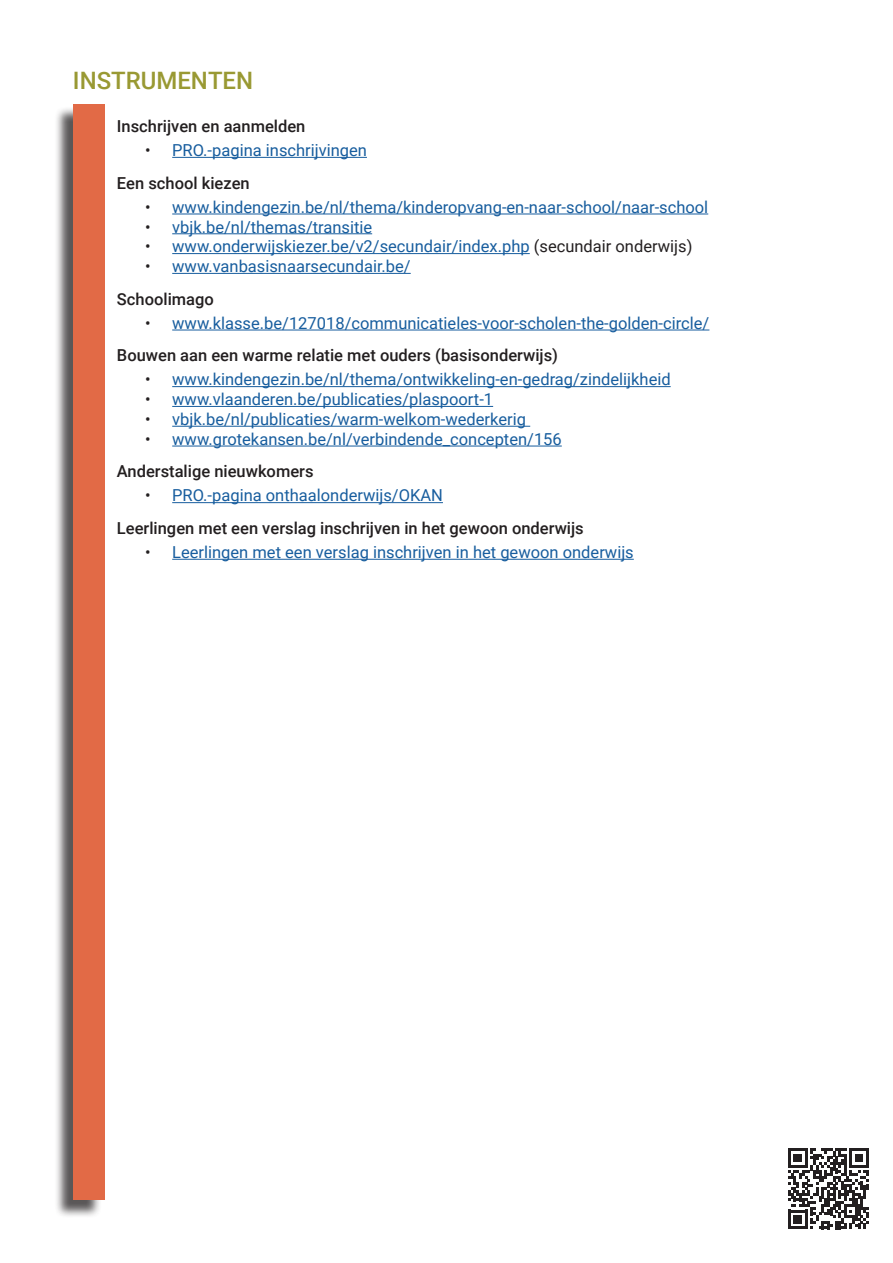
<style>
.page{position:relative;width:893px;height:1263px;background:#fff}
.page>*{position:absolute;margin:0;border:0;box-sizing:border-box;transform-origin:0 0}
.Instrumenten-titel{font:500 24px "Roboto";color:#993}
.t1{font:16.5px "Roboto";color:#175d9e}
.Titeltje_in_balk{font:500 16.5px "Roboto";color:#231f20}
.s1{color:#231f20}
</style>
<div class="page">
<div style="left:54px;top:106px;width:48px;height:1112px;background:#231f20;opacity:.75"></div>
<div style="left:73px;top:104px;width:31px;height:1095px;background:#e26a46"></div>
<hr style="left:172px;top:157px;width:195px;height:1px;background:#175d9e">
<hr style="left:172px;top:214px;width:536px;height:1px;background:#175d9e">
<hr style="left:172px;top:233px;width:200px;height:1px;background:#175d9e">
<hr style="left:172px;top:253px;width:358px;height:1px;background:#175d9e">
<hr style="left:172px;top:273px;width:239px;height:1px;background:#175d9e">
<hr style="left:172px;top:330px;width:537px;height:1px;background:#175d9e">
<hr style="left:172px;top:386px;width:499px;height:1px;background:#175d9e">
<hr style="left:172px;top:406px;width:321px;height:1px;background:#175d9e">
<hr style="left:172px;top:426px;width:358px;height:1px;background:#175d9e">
<hr style="left:172px;top:446px;width:390px;height:1px;background:#175d9e">
<hr style="left:172px;top:502px;width:271px;height:1px;background:#175d9e">
<hr style="left:172px;top:559px;width:462px;height:1px;background:#175d9e">
<svg style="left:788px;top:1148px;width:81px;height:81px"></svg>
<p class="Instrumenten-titel" style="left:73px;top:64px;width:182px">INSTRUMENTEN</p>
<p class="Titeltje_in_balk" style="left:117px;top:115px;width:190px">Inschrijven en aanmelden</p>
<p class="t1" style="left:145px;top:139px;width:223px"><span class="s1">•</span> PRO.-pagina inschrijvingen</p>
<p class="Titeltje_in_balk" style="left:117px;top:171px;width:134px">Een school kiezen</p>
<p class="t1" style="left:145px;top:195px;width:565px"><span class="s1">•</span> www.kindengezin.be/nl/thema/kinderopvang-en-naar-school/naar-school</p>
<p class="t1" style="left:145px;top:215px;width:228px"><span class="s1">•</span> vbjk.be/nl/themas/transitie</p>
<p class="t1" style="left:145px;top:235px;width:549px"><span class="s1">•</span> www.onderwijskiezer.be/v2/secundair/index.php <span class="s1">(secundair onderwijs)</span></p>
<p class="t1" style="left:145px;top:255px;width:267px"><span class="s1">•</span> www.vanbasisnaarsecundair.be/</p>
<p class="Titeltje_in_balk" style="left:117px;top:287px;width:98px">Schoolimago</p>
<p class="t1" style="left:145px;top:311px;width:566px"><span class="s1">•</span> www.klasse.be/127018/communicatieles-voor-scholen-the-golden-circle/</p>
<p class="Titeltje_in_balk" style="left:117px;top:344px;width:443px">Bouwen aan een warme relatie met ouders (basisonderwijs)</p>
<p class="t1" style="left:145px;top:368px;width:527px"><span class="s1">•</span> www.kindengezin.be/nl/thema/ontwikkeling-en-gedrag/zindelijkheid</p>
<p class="t1" style="left:145px;top:388px;width:349px"><span class="s1">•</span> www.vlaanderen.be/publicaties/plaspoort-1</p>
<p class="t1" style="left:145px;top:408px;width:382px"><span class="s1">•</span> vbjk.be/nl/publicaties/warm-welkom-wederkerig</p>
<p class="t1" style="left:145px;top:427px;width:418px"><span class="s1">•</span> www.grotekansen.be/nl/verbindende_concepten/156</p>
<p class="Titeltje_in_balk" style="left:117px;top:460px;width:198px">Anderstalige nieuwkomers</p>
<p class="t1" style="left:145px;top:484px;width:299px"><span class="s1">•</span> PRO.-pagina onthaalonderwijs/OKAN</p>
<p class="Titeltje_in_balk" style="left:117px;top:517px;width:468px">Leerlingen met een verslag inschrijven in het gewoon onderwijs</p>
<p class="t1" style="left:145px;top:541px;width:490px"><span class="s1">•</span> Leerlingen met een verslag inschrijven in het gewoon onderwijs</p>
</div>
